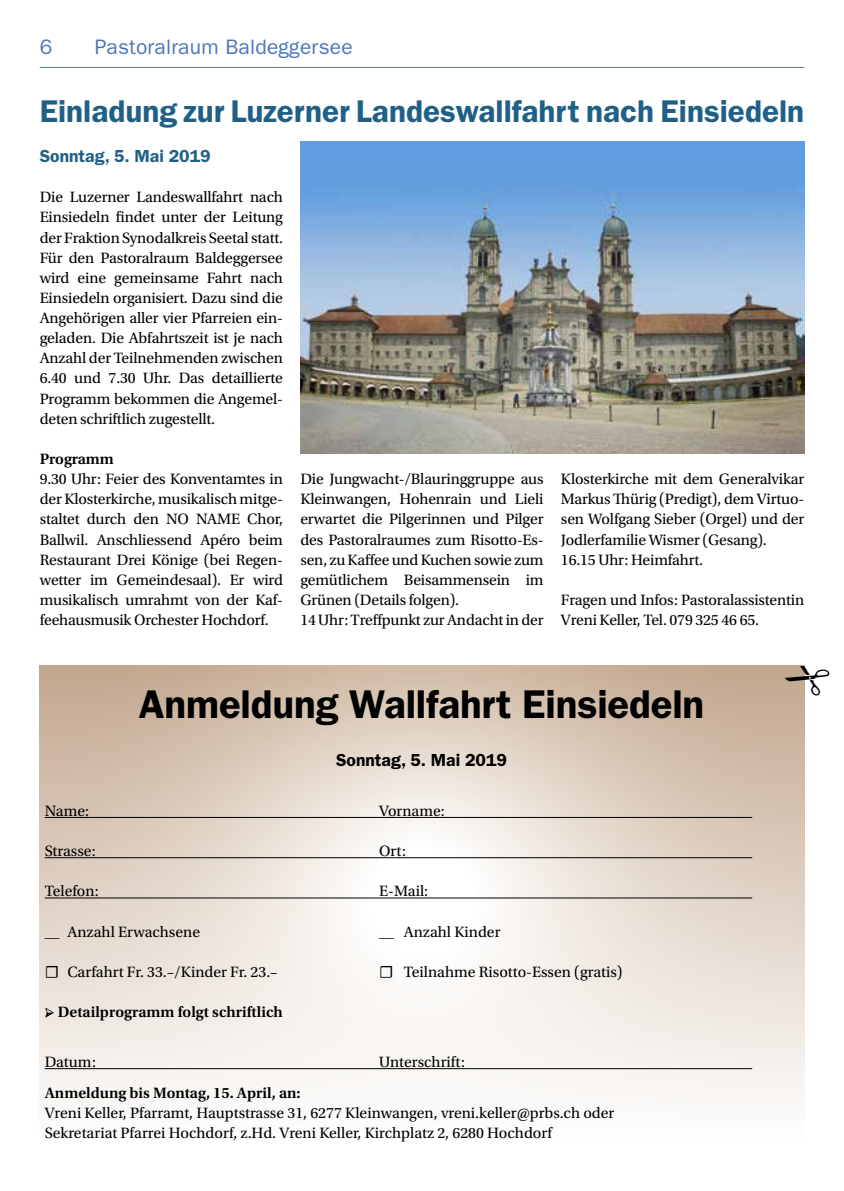
<style>
.page{position:relative;width:844px;height:1191px;background:#fff}
.page>*{position:absolute;margin:0;border:0;box-sizing:border-box;transform-origin:0 0}
.t1{font:600 40.25px "ITC Franklin Gothic Std";letter-spacing:-.005em;color:#000}
.t2{font:600 31.5px "ITC Franklin Gothic Std";color:#216086}
.t3{font:21px "ITC Franklin Gothic Std";letter-spacing:.01em;color:#4d75b7}
.t4{font:600 17.5px "ITC Franklin Gothic Std";color:#216086}
.t5{font:600 17.5px "ITC Franklin Gothic Std";color:#000}
.t6{font:15.75px/20.1px "Utopia Std";letter-spacing:-.01em;color:#000}
.t7{font:600 15.75px "Utopia Std";color:#000}
.s1{font-weight:400}
</style>
<div class="page">
<hr style="left:40px;top:67px;width:764px;height:1px;background:#4d75b7">
<img style="left:300px;top:142px;width:504px;height:312px">
<svg style="left:40px;top:665px;width:764px;height:434px"></svg>
<hr style="left:45px;top:817px;width:707px;height:1px;background:#000">
<hr style="left:45px;top:857px;width:707px;height:1px;background:#000">
<hr style="left:45px;top:897px;width:707px;height:1px;background:#000">
<hr style="left:45px;top:1068px;width:707px;height:1px;background:#000">
<svg style="left:784px;top:665px;width:21px;height:31px"></svg>
<h3 class="t3" style="left:40px;top:35px;width:14px">6</h3>
<h3 class="t3" style="left:95px;top:35px;width:259px">Pastoralraum Baldeggersee</h3>
<h2 class="t2" style="left:40px;top:92px;width:765px">Einladung zur Luzerner Landeswallfahrt nach Einsiedeln</h2>
<p class="t4" style="left:40px;top:146px;width:172px">Sonntag, 5. Mai 2019</p>
<p class="t6" style="left:40px;top:187px;width:245px;text-align:justify">Die Luzerner Landeswallfahrt nach Einsiedeln findet unter der Leitung der Fraktion Synodalkreis Seetal statt.<br>Für den Pastoralraum Baldeggersee wird eine gemeinsame Fahrt nach Einsiedeln organisiert. Dazu sind die Angehörigen aller vier Pfarreien ein&shy;geladen. Die Abfahrtszeit ist je nach Anzahl der Teilnehmenden zwischen 6.40 und 7.30 Uhr. Das detaillierte Programm bekommen die Angemel&shy;deten schriftlich zugestellt.</p>
<p class="t7" style="left:40px;top:450px;width:76px">Programm</p>
<p class="t6" style="left:40px;top:469px;width:245px;text-align:justify">9.30 Uhr: Feier des Konventamtes in der Klosterkirche, musikalisch mitge&shy;staltet durch den NO NAME Chor, Ballwil. Anschliessend Apéro beim Restaurant Drei Könige (bei Regen&shy;wetter im Gemeindesaal). Er wird musikalisch umrahmt von der Kaf&shy;feehausmusik Orchester Hochdorf.</p>
<p class="t6" style="left:300px;top:469px;width:245px">Die Jungwacht-/Blauringgruppe aus Kleinwangen, Hohenrain und Lieli erwartet die Pilgerinnen und Pilger des Pastoralraumes zum Risotto-Es&shy;sen, zu Kaffee und Kuchen sowie zum gemütlichem Beisammensein im Grünen (Details folgen).<br>14 Uhr: Treffpunkt zur Andacht in der</p>
<p class="t6" style="left:561px;top:469px;width:245px">Klosterkirche mit dem Generalvikar Markus Thürig (Predigt), dem Virtuo&shy;sen Wolfgang Sieber (Orgel) und der Jodlerfamilie Wismer (Gesang).<br>16.15 Uhr: Heimfahrt.</p>
<p class="t6" style="left:561px;top:590px;width:245px">Fragen und Infos: Pastoralassistentin<br>Vreni Keller, Tel. 079 325 46 65.</p>
<h1 class="t1" style="left:139px;top:681px;width:567px">Anmeldung Wallfahrt Einsiedeln</h1>
<p class="t5" style="left:336px;top:749px;width:172px">Sonntag, 5. Mai 2019</p>
<p class="t6" style="left:45px;top:801px;width:46px">Name:</p>
<p class="t6" style="left:379px;top:801px;width:67px">Vorname:</p>
<p class="t6" style="left:45px;top:841px;width:52px">Strasse:</p>
<p class="t6" style="left:379px;top:841px;width:29px">Ort:</p>
<p class="t6" style="left:45px;top:881px;width:55px">Telefon:</p>
<p class="t6" style="left:379px;top:881px;width:50px">E-Mail:</p>
<p class="t6" style="left:45px;top:921px;width:157px">__ Anzahl Erwachsene</p>
<p class="t6" style="left:379px;top:921px;width:123px">__ Anzahl Kinder</p>
<p class="t6" style="left:45px;top:962px;width:234px">☐ Carfahrt Fr. 33.–/Kinder Fr. 23.–</p>
<p class="t6" style="left:379px;top:962px;width:245px">☐ Teilnahme Risotto-Essen (gratis)</p>
<p class="t7" style="left:45px;top:1003px;width:239px"><span class="s1">→</span> Detailprogramm folgt schriftlich</p>
<p class="t6" style="left:45px;top:1052px;width:53px">Datum:</p>
<p class="t6" style="left:379px;top:1052px;width:87px">Unterschrift:</p>
<p class="t7" style="left:45px;top:1084px;width:257px">Anmeldung bis Montag, 15. April, an:</p>
<p class="t6" style="left:45px;top:1103px;width:571px">Vreni Keller, Pfarramt, Hauptstrasse 31, 6277 Kleinwangen, vreni.keller@prbs.ch oder<br>Sekretariat Pfarrei Hochdorf, z.Hd. Vreni Keller, Kirchplatz 2, 6280 Hochdorf</p>
</div>
